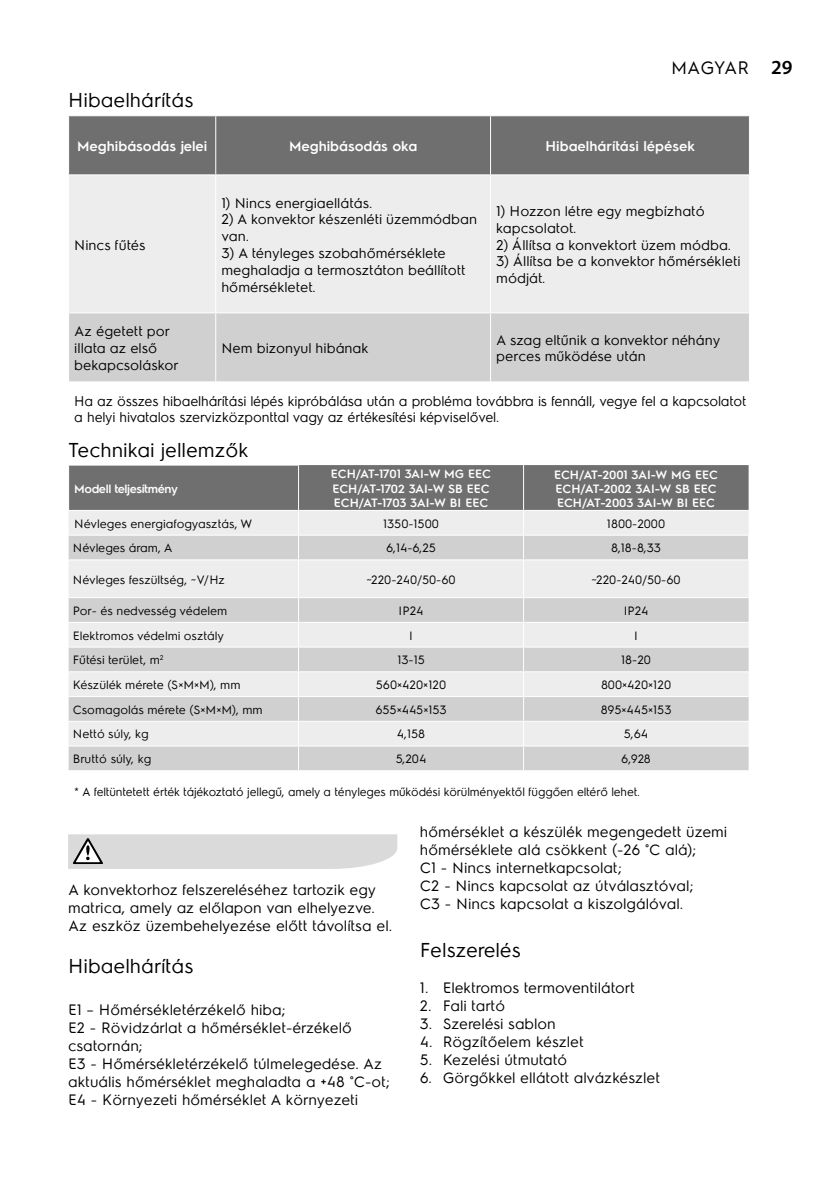
<style>
.page{position:relative;width:840px;height:1191px;background:#fff}
.page>*{position:absolute;margin:0;border:0;box-sizing:border-box;transform-origin:0 0}
.t1{font:20px "Electrolux Sans C";color:#000}
.t2{font:600 20px "Myriad Pro";color:#000}
.t3{font:18px "Electrolux Sans C";color:#000}
.t4{font:15px/18px "Electrolux Sans C";color:#000}
.t5{font:14px/16.8px "Electrolux Sans C";color:#000}
.t6{font:600 14px "Electrolux Sans C";color:#fff}
.t7{font:12px "Electrolux Sans C";color:#000}
.t8{font:600 12px/14.4px "Electrolux Sans C";color:#fff;text-align:justify}
.t9{font:600 12px "Electrolux Sans C";letter-spacing:-.03em;color:#fff}
</style>
<div class="page">
<div style="left:69px;top:116px;width:679px;height:58px;background:#706f6f"></div>
<div style="left:69px;top:175px;width:679px;height:137px;background:#ededed"></div>
<div style="left:69px;top:313px;width:679px;height:68px;background:#d0d0d0"></div>
<hr style="left:215px;top:116px;width:1px;height:58px;background:#fff">
<hr style="left:489px;top:116px;width:1px;height:58px;background:#fff">
<hr style="left:215px;top:175px;width:1px;height:137px;background:#fff">
<hr style="left:489px;top:175px;width:1px;height:137px;background:#fff">
<hr style="left:215px;top:313px;width:1px;height:68px;background:#fff">
<hr style="left:489px;top:313px;width:1px;height:68px;background:#fff">
<svg style="left:69px;top:560px;width:679px;height:210px;background:#dfdfdf"></svg>
<svg style="left:69px;top:465px;width:679px;height:94px;background:#abaaaa"></svg>
<hr style="left:298px;top:560px;width:1px;height:37px;background:#fff">
<hr style="left:522px;top:560px;width:1px;height:37px;background:#fff">
<hr style="left:69px;top:597px;width:229px;height:1px;background:#fff">
<hr style="left:298px;top:597px;width:225px;height:1px;background:#fff">
<hr style="left:523px;top:597px;width:225px;height:1px;background:#fff">
<hr style="left:69px;top:622px;width:229px;height:1px;background:#fff">
<hr style="left:298px;top:622px;width:225px;height:1px;background:#fff">
<hr style="left:523px;top:622px;width:225px;height:1px;background:#fff">
<hr style="left:69px;top:646px;width:229px;height:1px;background:#fff">
<hr style="left:298px;top:646px;width:225px;height:1px;background:#fff">
<hr style="left:523px;top:646px;width:225px;height:1px;background:#fff">
<hr style="left:69px;top:671px;width:229px;height:1px;background:#fff">
<hr style="left:298px;top:671px;width:225px;height:1px;background:#fff">
<hr style="left:523px;top:671px;width:225px;height:1px;background:#fff">
<hr style="left:69px;top:696px;width:229px;height:1px;background:#fff">
<hr style="left:298px;top:696px;width:225px;height:1px;background:#fff">
<hr style="left:523px;top:696px;width:225px;height:1px;background:#fff">
<hr style="left:69px;top:721px;width:229px;height:1px;background:#fff">
<hr style="left:298px;top:721px;width:225px;height:1px;background:#fff">
<hr style="left:523px;top:721px;width:225px;height:1px;background:#fff">
<hr style="left:298px;top:745px;width:225px;height:1px;background:#fff">
<svg style="left:298px;top:598px;width:1px;height:172px"></svg>
<hr style="left:523px;top:745px;width:225px;height:1px;background:#fff">
<svg style="left:522px;top:598px;width:1px;height:172px"></svg>
<hr style="left:69px;top:745px;width:229px;height:1px;background:#fff">
<svg style="left:68px;top:834px;width:329px;height:35px;background:#d8d8d8"></svg>
<p class="t3" style="left:670px;top:55px;width:79px">MAGYAR</p>
<h1 class="t1" style="left:68px;top:86px;width:127px">Hibaelhárítás</h1>
<p class="t6" style="left:77px;top:136px;width:132px">Meghibásodás jelei</p>
<p class="t6" style="left:289px;top:136px;width:130px">Meghibásodás oka</p>
<p class="t6" style="left:545px;top:136px;width:151px">Hibaelhárítási lépések</p>
<p class="t5" style="left:74px;top:235px;width:73px">Nincs fűtés</p>
<p class="t5" style="left:221px;top:193px;width:152px">1) Nincs energiaellátás.</p>
<p class="t5" style="left:221px;top:210px;width:257px">2) A konvektor készenléti üzemmódban van.</p>
<p class="t5" style="left:221px;top:244px;width:246px">3) A tényleges szobahőmérséklete meghaladja a termosztáton beállított hőmérsékletet.</p>
<p class="t5" style="left:496px;top:202px;width:210px">1) Hozzon létre egy megbízható kapcsolatot.</p>
<p class="t5" style="left:496px;top:235px;width:236px">2) Állítsa a konvektort üzem módba.</p>
<p class="t5" style="left:496px;top:252px;width:246px">3) Állítsa be a konvektor hőmérsékleti módját.</p>
<p class="t5" style="left:74px;top:322px;width:105px">Az égetett por illata az első bekapcsoláskor</p>
<p class="t5" style="left:221px;top:339px;width:149px">Nem bizonyul hibának</p>
<p class="t5" style="left:496px;top:330px;width:225px">A szag eltűnik a konvektor néhány perces működése után</p>
<p class="t5" style="left:74px;top:392px;width:673px;line-height:16px">Ha az összes hibaelhárítási lépés kipróbálása után a probléma továbbra is fennáll, vegye fel a kapcsolatot a helyi hivatalos szervizközponttal vagy az értékesítési képviselővel.</p>
<h1 class="t1" style="left:68px;top:435px;width:182px">Technikai jellemzők</h1>
<p class="t9" style="left:74px;top:480px;width:105px">Modell teljesítmény</p>
<p class="t8" style="left:331px;top:466px;width:161px">ECH/AT-1701 3AI-W MG EEC ECH/AT-1702 3AI-W SB EEC ECH/AT-1703 3AI-W BI EEC</p>
<p class="t8" style="left:554px;top:466px;width:165px">ECH/AT-2001 3AI-W MG EEC ECH/AT-2002 3AI-W SB EEC ECH/AT-2003 3AI-W BI EEC</p>
<p class="t7" style="left:74px;top:515px;width:179px">Névleges energiafogyasztás, W</p>
<p class="t7" style="left:383px;top:515px;width:57px">1350-1500</p>
<p class="t7" style="left:606px;top:515px;width:60px">1800-2000</p>
<p class="t7" style="left:73px;top:540px;width:101px">Névleges áram, A</p>
<p class="t7" style="left:386px;top:540px;width:51px">6,14-6,25</p>
<p class="t7" style="left:611px;top:540px;width:51px">8,18-8,33</p>
<p class="t7" style="left:73px;top:571px;width:154px">Névleges feszültség, ~V/Hz</p>
<p class="t7" style="left:366px;top:571px;width:91px">~220-240/50-60</p>
<p class="t7" style="left:591px;top:571px;width:91px">~220-240/50-60</p>
<p class="t7" style="left:73px;top:602px;width:156px">Por- és nedvesség védelem</p>
<p class="t7" style="left:398px;top:602px;width:26px">IP24</p>
<p class="t7" style="left:623px;top:602px;width:26px">IP24</p>
<p class="t7" style="left:73px;top:627px;width:152px">Elektromos védelmi osztály</p>
<p class="t7" style="left:409px;top:627px;width:5px">I</p>
<p class="t7" style="left:634px;top:627px;width:5px">I</p>
<p class="t7" style="left:73px;top:651px;width:92px">Fűtési terület, m<sup>2</sup></p>
<p class="t7" style="left:397px;top:651px;width:29px">13-15</p>
<p class="t7" style="left:621px;top:651px;width:31px">18-20</p>
<p class="t7" style="left:73px;top:676px;width:169px">Készülék mérete (S×M×M), mm</p>
<p class="t7" style="left:375px;top:676px;width:72px">560×420×120</p>
<p class="t7" style="left:600px;top:676px;width:72px">800×420×120</p>
<p class="t7" style="left:73px;top:701px;width:191px">Csomagolás mérete (S×M×M), mm</p>
<p class="t7" style="left:375px;top:701px;width:73px">655×445×153</p>
<p class="t7" style="left:600px;top:701px;width:72px">895×445×153</p>
<p class="t7" style="left:73px;top:726px;width:77px">Nettó súly, kg</p>
<p class="t7" style="left:396px;top:726px;width:30px">4,158</p>
<p class="t7" style="left:623px;top:726px;width:26px">5,64</p>
<p class="t7" style="left:73px;top:750px;width:80px">Bruttó súly, kg</p>
<p class="t7" style="left:395px;top:750px;width:32px">5,204</p>
<p class="t7" style="left:621px;top:750px;width:31px">6,928</p>
<p class="t7" style="left:74px;top:783px;width:566px">* A feltüntetett érték tájékoztató jellegű, amely a tényleges működési körülményektől függően eltérő lehet.</p>
<p class="t4" style="left:68px;top:879px;width:325px">A konvektorhoz felszereléséhez tartozik egy matrica, amely az előlapon van elhelyezve.<br>Az eszköz üzembehelyezése előtt távolítsa el.</p>
<h1 class="t1" style="left:68px;top:952px;width:127px">Hibaelhárítás</h1>
<p class="t4" style="left:68px;top:999px;width:323px">E1 – Hőmérsékletérzékelő hiba;<br>E2 - Rövidzárlat a hőmérséklet-érzékelő csatornán;<br>E3 - Hőmérsékletérzékelő túlmelegedése. Az aktuális hőmérséklet meghaladta a +48 ˚C-ot; E4 - Környezeti hőmérséklet A környezeti</p>
<p class="t4" style="left:420px;top:822px;width:309px">hőmérséklet a készülék megengedett üzemi hőmérséklete alá csökkent (-26 ˚C alá);<br>C1 - Nincs internetkapcsolat;<br>C2 - Nincs kapcsolat az útválasztóval;<br>C3 - Nincs kapcsolat a kiszolgálóval.</p>
<h1 class="t1" style="left:420px;top:936px;width:102px">Felszerelés</h1>
<p class="t4" style="left:420px;top:978px;width:216px">1. Elektromos termoventilátort</p>
<p class="t4" style="left:420px;top:996px;width:86px">2. Fali tartó</p>
<p class="t4" style="left:420px;top:1014px;width:137px">3. Szerelési sablon</p>
<p class="t4" style="left:420px;top:1032px;width:165px">4. Rögzítőelem készlet</p>
<p class="t4" style="left:420px;top:1050px;width:149px">5. Kezelési útmutató</p>
<p class="t4" style="left:420px;top:1068px;width:241px">6. Görgőkkel ellátott alvázkészlet</p>
<h1 class="t2" style="left:770px;top:54px;width:23px">29</h1>
</div>
